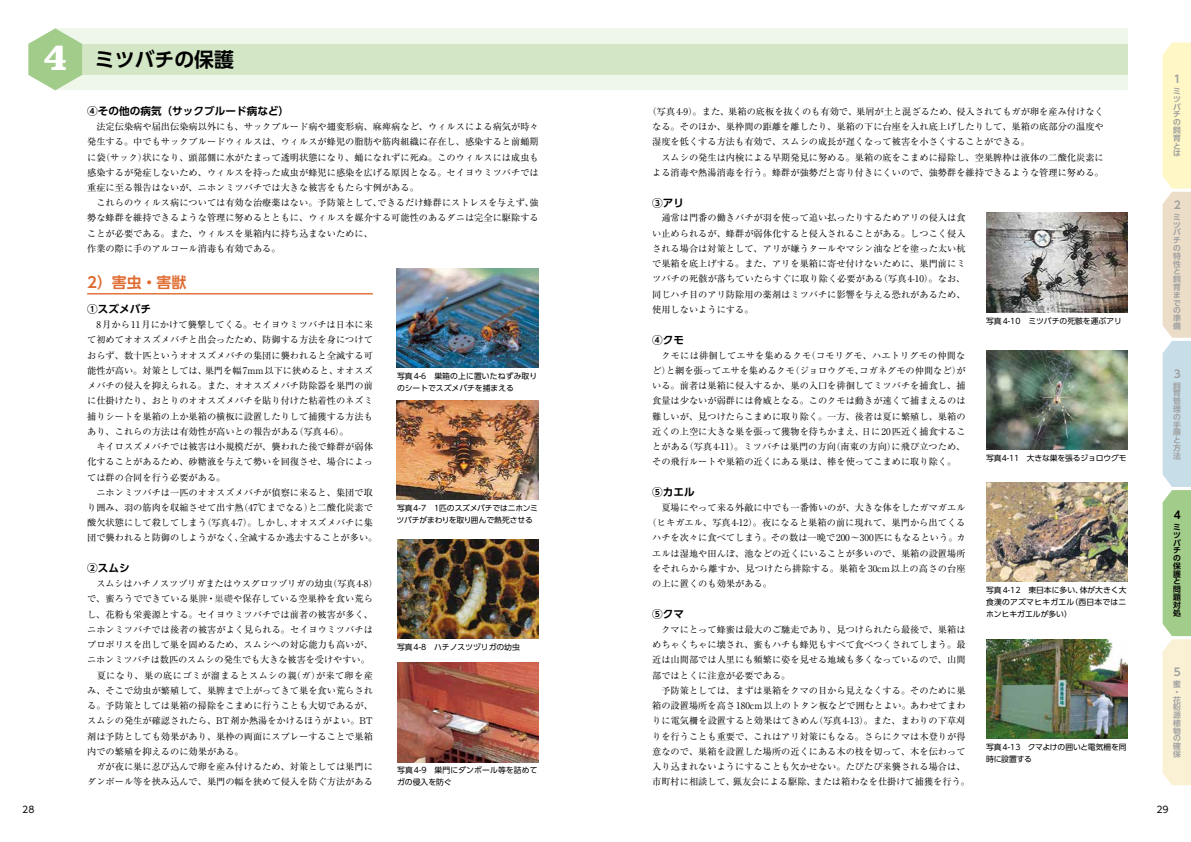
<style>
.page{position:relative;width:1191px;height:842px;background:#fff}
.page>*{position:absolute;margin:0;border:0;box-sizing:border-box;transform-origin:0 0}
.t1{font:700 19.8px "UD Shin Go Pro De";color:#000}
.t2{font:700 14.9px "UD Shin Go Pro De";color:#df6c31}
.t3{font:700 10.6px "UD Shin Go Pro De";color:#000}
.t4{font:700 10.6px "UD Shin Go Pro De";color:#9fa0a0}
.t5{font:9.2px/15.2px "Ryumin Pro";color:#000}
.t6{font:9.2px "UD Shin Go Pro";color:#000}
.t7{font:7.8px/12px "UD Shin Go Pro";color:#000}
.t8{font:7.8px/12px "UD Shin Go Pro";letter-spacing:-.02em;color:#000}
.t9{font:700 7.8px/7.8px "UD Shin Go Pro De";color:#9fa0a0}
.t10{font:700 7.8px/7.8px "UD Shin Go Pro De";color:#000}
.s1{font-family:"Superclarendon";font-size:35.4px;color:#fff}
.s2{font-family:"Adobe Song Std";font-weight:300}
.s3{font-family:"Koz Min Pro"}
</style>
<div class="page">
<svg style="left:1162px;top:43px;width:29px;height:742px;background:#dee4c7"></svg>
<div style="left:55px;top:29px;width:1072px;height:30px;background:#eff6ea"></div>
<div style="left:55px;top:59px;width:1072px;height:31px;background:#eff6ea"></div>
<div style="left:55px;top:44px;width:1072px;height:30px;background:#d3e6c6"></div>
<svg style="left:28px;top:28px;width:54px;height:62px"></svg>
<hr style="left:87px;top:293px;width:286px;height:1px;background:#df6c31">
<img style="left:397px;top:269px;width:142px;height:99px">
<img style="left:986px;top:213px;width:141px;height:99px">
<img style="left:986px;top:350px;width:141px;height:99px">
<img style="left:986px;top:483px;width:141px;height:99px">
<img style="left:986px;top:639px;width:141px;height:99px">
<img style="left:397px;top:400px;width:142px;height:100px">
<img style="left:397px;top:539px;width:142px;height:99px">
<img style="left:397px;top:663px;width:142px;height:99px">
<h1 class="t1" style="left:43px;top:43px;width:193px"><span class="s1">4</span> ミツバチの保護</h1>
<p class="t3" style="left:87px;top:103px;width:203px">④その他の病気（サックブルード病など）</p>
<p class="t5" style="left:87px;top:118px;width:453px">　法定伝染病や届出伝染病以外にも、サックブルード病や翅変形病、麻痺病など、ウィルスによる病気が時々発生する。中でもサックブルードウィルスは、ウィルスが蜂児の脂肪や筋肉組織に存在し、感染すると前蛹期に袋（サック）状になり、頭部側に水がたまって透明状態になり、蛹になれずに死ぬ。このウィルスには成虫も感染するが発症しないため、ウィルスを持った成虫が蜂児に感染を広げる原因となる。セイヨウミツバチでは重症に至る報告はないが、ニホンミツバチでは大きな被害をもたらす例がある。<br>　これらのウィルス病については有効な治療薬はない。予防策として、できるだけ蜂群にストレスを与えず、強勢な蜂群を維持できるような管理に努めるとともに、ウィルスを媒介する可能性のあるダニは完全に駆除することが必要である。また、ウィルスを巣箱内に持ち込まないために、<br>作業の際に手のアルコール消毒も有効である。</p>
<h2 class="t2" style="left:87px;top:270px;width:101px">2）害虫・害獣</h2>
<p class="t3" style="left:87px;top:301px;width:65px">①スズメバチ</p>
<p class="t5" style="left:87px;top:316px;width:292px">　8月から 11月にかけて襲撃してくる。セイヨウミツバチは日本に来て初めてオオスズメバチと出会ったため、防御する方法を身につけておらず、数十匹というオオスズメバチの集団に襲われると全滅する可能性が高い。対策としては、巣門を幅 7mm以下に狭めると、オオスズメバチの侵入を抑えられる。また、オオスズメバチ防除器を巣門の前に仕掛けたり、おとりのオオスズメバチを貼り付けた粘着性のネズミ捕りシートを巣箱の上か巣箱の横板に設置したりして捕獲する方法もあり、これらの方法は有効性が高いとの報告がある（写真 4-6）。<br>　キイロスズメバチでは被害は小規模だが、襲われた後で蜂群が弱体化することがあるため、砂糖液を与えて勢いを回復させ、場合によっては群の合同を行う必要がある。<br>　ニホンミツバチは一匹のオオスズメバチが偵察に来ると、集団で取り囲み、羽の筋肉を収縮させて出す熱（47℃までなる）と二酸化炭素で酸欠状態にして殺してしまう（写真 4-7）。しかし、オオスズメバチに集団で襲われると防御のしようがなく、全滅するか逃去することが多い。</p>
<p class="t3" style="left:87px;top:560px;width:44px">②スムシ</p>
<p class="t5" style="left:87px;top:575px;width:292px">　スムシはハチノスツヅリガまたはウスグロツヅリガの幼虫（写真 4-8）で、蜜ろうでできている巣<span class="s2">脾</span><span class="s3">･</span><span class="s2">巣礎</span>や保存している空巣枠を食い荒らし、花粉も栄養源とする。セイヨウミツバチでは前者の被害が多く、ニホンミツバチでは後者の被害がよく見られる。セイヨウミツバチはプロポリスを出して巣を固めるため、スムシへの対応能力も高いが、ニホンミツバチは数匹のスムシの発生でも大きな被害を受けやすい。　夏になり、巣の底にゴミが溜まるとスムシの親（ガ）が来て卵を産み、そこで幼虫が繁殖して、巣脾まで上がってきて巣を食い荒らされる。予防策としては巣箱の掃除をこまめに行うことも大切であるが、スムシの発生が確認されたら、BT剤か熱湯をかけるほうがよい。BT剤は予防としても効果があり、巣枠の両面にスプレーすることで巣箱内での繁殖を抑えるのに効果がある。<br>　ガが夜に巣に忍び込んで卵を産み付けるため、対策としては巣門にダンボール等を挟み込んで、巣門の幅を狭めて侵入を防ぐ方法がある</p>
<p class="t7" style="left:397px;top:370px;width:142px">写真4-6　巣箱の上に置いたねずみ取りのシートでスズメバチを捕まえる</p>
<p class="t8" style="left:397px;top:502px;width:143px">写真4-7　１匹のスズメバチではニホンミツバチがまわりを取り囲んで熱死させる</p>
<p class="t7" style="left:397px;top:641px;width:124px">写真4-8　ハチノスツヅリガの幼虫</p>
<p class="t7" style="left:397px;top:764px;width:142px">写真4-9　巣門にダンボール等を詰めてガの侵入を防ぐ</p>
<p class="t5" style="left:652px;top:103px;width:453px;text-indent:-5px">（写真 4-9）。また、巣箱の底板を抜くのも有効で、巣屑が土と混ざるため、侵入されてもガが卵を産み付けなくなる。そのほか、巣枠間の距離を離したり、巣箱の下に台座を入れ底上げしたりして、巣箱の底部分の温度や湿度を低くする方法も有効で、スムシの成長が遅くなって被害を小さくすることができる。<br>　スムシの発生は内検による早期発見に努める。巣箱の底をこまめに掃除し、空巣脾枠は液体の二酸化炭素による消毒や熱湯消毒を行う。蜂群が強勢だと寄り付きにくいので、強勢群を維持できるような管理に努める。</p>
<p class="t3" style="left:652px;top:194px;width:33px">③アリ</p>
<p class="t5" style="left:652px;top:210px;width:315px;text-align:justify">　通常は門番の働きバチが羽を使って追い払ったりするためアリの侵入は食い止められるが、蜂群が弱体化すると侵入されることがある。しつこく侵入される場合は対策として、アリが嫌うタールやマシン油などを塗った太い杭で巣箱を底上げする。また、アリを巣箱に寄せ付けないために、巣門前にミツバチの死骸が落ちていたらすぐに取り除く必要がある（写真 4-10）。なお、同じハチ目のアリ防除用の薬剤はミツバチに影響を与える恐れがあるため、使用しないようにする。</p>
<p class="t3" style="left:652px;top:331px;width:33px">④クモ</p>
<p class="t5" style="left:652px;top:347px;width:315px;text-align:justify">　クモには徘徊してエサを集めるクモ（コモリグモ、ハエトリグモの仲間など）と網を張ってエサを集めるクモ（ジョロウグモ、コガネグモの仲間など）がいる。前者は巣箱に侵入するか、巣の入口を徘徊してミツバチを捕食し、捕食量は少ないが弱群には脅威となる。このクモは動きが速くて捕まえるのは難しいが、見つけたらこまめに取り除く。一方、後者は夏に繁殖し、巣箱の近くの上空に大きな巣を張って獲物を待ちかまえ、日に 20匹近く捕食することがある（写真 4-11）。ミツバチは巣門の方向（南東の方向）に飛び立つため、その飛行ルートや巣箱の近くにある巣は、棒を使ってこまめに取り除く。</p>
<p class="t3" style="left:652px;top:484px;width:44px">⑤カエル</p>
<p class="t5" style="left:652px;top:499px;width:315px">　夏場にやって来る外敵に中でも一番怖いのが、大きな体をしたガマガエル</p>
<p class="t5" style="left:647px;top:515px;width:319px">（ヒキガエル、写真 4-12）。夜になると巣箱の前に現れて、巣門から出てくる</p>
<p class="t5" style="left:652px;top:530px;width:315px">ハチを次々に食べてしまう。その数は一晩で200～300匹にもなるという。カ</p>
<p class="t5" style="left:652px;top:545px;width:315px">エルは湿地や田んぼ、池などの近くにいることが多いので、巣箱の設置場所</p>
<p class="t5" style="left:652px;top:560px;width:315px">をそれらから離すか、見つけたら排除する。巣箱を30cm以上の高さの台座</p>
<p class="t5" style="left:652px;top:575px;width:121px">の上に置くのも効果がある。</p>
<p class="t3" style="left:652px;top:605px;width:33px">⑤クマ</p>
<p class="t5" style="left:652px;top:621px;width:319px">　クマにとって蜂蜜は最大のご馳走であり、見つけられたら最後で、巣箱はめちゃくちゃに壊され、蜜もハチも蜂児もすべて食べつくされてしまう。最近は山間部では人里にも頻繁に姿を見せる地域も多くなっているので、山間部ではとくに注意が必要である。<br>　予防策としては、まずは巣箱をクマの目から見えなくする。そのために巣箱の設置場所を高さ180cm以上のトタン板などで囲むとよい。あわせてまわりに電気柵を設置すると効果はてきめん（写真 4-13）。また、まわりの下草刈りを行うことも重要で、これはアリ対策にもなる。さらにクマは木登りが得意なので、巣箱を設置した場所の近くにある木の枝を切って、木を伝わって入り込まれないようにすることも欠かせない。たびたび来襲される場合は、市町村に相談して、猟友会による駆除、または箱わなを仕掛けて捕獲を行う。</p>
<p class="t7" style="left:986px;top:314px;width:137px">写真4-10　ミツバチの死骸を運ぶアリ</p>
<p class="t7" style="left:986px;top:452px;width:142px">写真4-11　大きな巣を張るジョロウグモ</p>
<p class="t7" style="left:986px;top:584px;width:142px;text-align:justify">写真4-12　東日本に多い、体が大きく大食漢のアズマヒキガエル（西日本ではニホンヒキガエルが多い）</p>
<p class="t8" style="left:986px;top:741px;width:142px">写真4-13　クマよけの囲いと電気柵を同時に設置する</p>
<p class="t4" style="left:1173px;top:70px;width:9px">1</p>
<p class="t9" style="left:1173px;top:87px;width:9px">ミツバチの飼育とは</p>
<p class="t4" style="left:1173px;top:196px;width:9px">2</p>
<p class="t9" style="left:1173px;top:213px;width:9px">ミツバチの特性と飼育までの準備</p>
<p class="t4" style="left:1173px;top:365px;width:9px">3</p>
<p class="t9" style="left:1173px;top:381px;width:9px;text-align:justify">飼育管理の手順と方法</p>
<p class="t3" style="left:1173px;top:506px;width:9px">4</p>
<p class="t10" style="left:1173px;top:523px;width:9px">ミツバチの保護と問題対処</p>
<p class="t4" style="left:1173px;top:663px;width:9px">5</p>
<p class="t9" style="left:1173px;top:680px;width:9px">蜜・花粉源植物の確保</p>
<p class="t6" style="left:22px;top:801px;width:14px">28</p>
<p class="t6" style="left:1156px;top:801px;width:14px">29</p>
</div>
